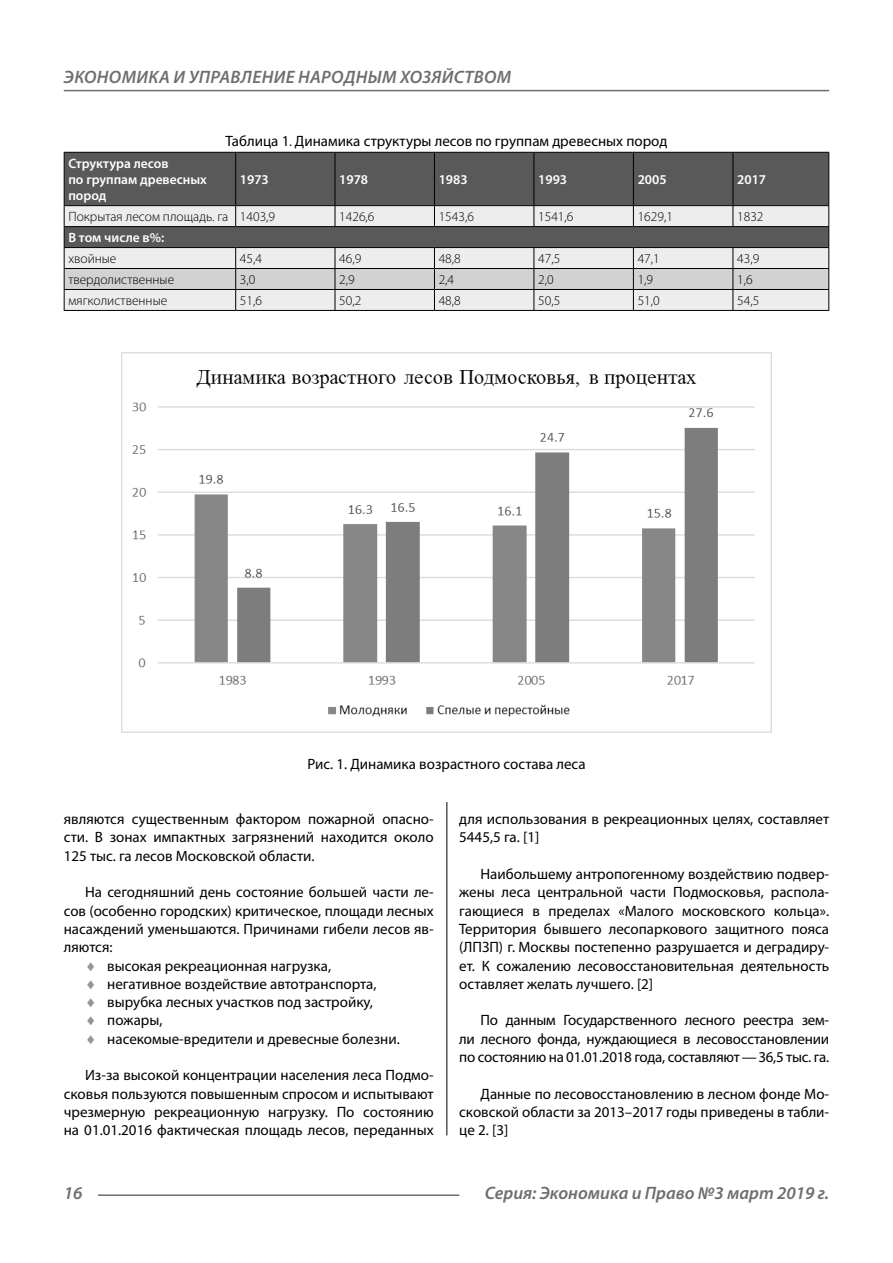
<style>
.page{position:relative;width:893px;height:1263px;background:#fff}
.page>*{position:absolute;margin:0;border:0;box-sizing:border-box;transform-origin:0 0}
.t1{font:italic 600 18px "Myriad Pro";color:#6e6e6e}
.Normal{font:15px/18.3px "Myriad Pro";color:#000;text-align:justify}
.podpis{font:15px "Myriad Pro";color:#000}
.Tab_content{font:300 13.5px "Myriad Pro";color:#000}
.Tab_header{font:600 13.5px/16.2px "Myriad Pro";color:#fff}
.s1{color:#959595}
</style>
<div class="page">
<hr style="left:446px;top:128px;width:1px;height:1007px;background:#000">
<div style="left:64px;top:128px;width:765px;height:673px;background:#fff"></div>
<div style="left:65px;top:153px;width:763px;height:52px;background:#595959"></div>
<hr style="left:235px;top:153px;width:1px;height:52px;background:#000">
<hr style="left:335px;top:153px;width:1px;height:52px;background:#000">
<hr style="left:434px;top:153px;width:1px;height:52px;background:#000">
<hr style="left:534px;top:153px;width:1px;height:52px;background:#000">
<hr style="left:633px;top:153px;width:1px;height:52px;background:#000">
<hr style="left:733px;top:153px;width:1px;height:52px;background:#000">
<hr style="left:64px;top:310px;width:172px;height:1px;background:#000">
<hr style="left:236px;top:310px;width:99px;height:1px;background:#000">
<hr style="left:335px;top:310px;width:99px;height:1px;background:#000">
<hr style="left:434px;top:310px;width:100px;height:1px;background:#000">
<hr style="left:534px;top:310px;width:99px;height:1px;background:#000">
<hr style="left:633px;top:310px;width:100px;height:1px;background:#000">
<hr style="left:733px;top:310px;width:96px;height:1px;background:#000">
<hr style="left:64px;top:152px;width:172px;height:1px;background:#000">
<hr style="left:64px;top:153px;width:1px;height:52px;background:#000">
<hr style="left:236px;top:152px;width:99px;height:1px;background:#000">
<hr style="left:335px;top:152px;width:99px;height:1px;background:#000">
<hr style="left:434px;top:152px;width:100px;height:1px;background:#000">
<hr style="left:534px;top:152px;width:99px;height:1px;background:#000">
<hr style="left:633px;top:152px;width:100px;height:1px;background:#000">
<hr style="left:733px;top:152px;width:96px;height:1px;background:#000">
<hr style="left:828px;top:153px;width:1px;height:52px;background:#000">
<hr style="left:64px;top:205px;width:172px;height:1px;background:#000">
<hr style="left:236px;top:205px;width:99px;height:1px;background:#000">
<hr style="left:335px;top:205px;width:99px;height:1px;background:#000">
<hr style="left:434px;top:205px;width:100px;height:1px;background:#000">
<hr style="left:534px;top:205px;width:99px;height:1px;background:#000">
<hr style="left:633px;top:205px;width:100px;height:1px;background:#000">
<hr style="left:733px;top:205px;width:96px;height:1px;background:#000">
<svg style="left:64px;top:206px;width:765px;height:104px;background:#c1c1c1"></svg>
<hr style="left:64px;top:247px;width:172px;height:1px;background:#000">
<hr style="left:236px;top:247px;width:99px;height:1px;background:#000">
<hr style="left:335px;top:247px;width:99px;height:1px;background:#000">
<hr style="left:434px;top:247px;width:100px;height:1px;background:#000">
<hr style="left:534px;top:247px;width:99px;height:1px;background:#000">
<hr style="left:633px;top:247px;width:100px;height:1px;background:#000">
<hr style="left:733px;top:247px;width:96px;height:1px;background:#000">
<img style="left:122px;top:353px;width:649px;height:379px">
<hr style="left:98px;top:1194px;width:361px;height:2px;background:#6e6e6e">
<hr style="left:64px;top:90px;width:765px;height:1px;background:#6e6e6e">
<p class="t1" style="left:64px;top:66px;width:24px">Экономика</p>
<p class="t1" style="left:174px;top:66px;width:37px">и управление</p>
<p class="t1" style="left:298px;top:66px;width:13px">народн</p>
<p class="t1" style="left:368px;top:66px;width:120px">ым хозяйством</p>
<p class="Tab_header" style="left:68px;top:155px;width:140px">Структура лесов<br>по группам древесных пород</p>
<p class="podpis" style="left:226px;top:132px;width:443px">Таблица 1. Динамика структуры лесов по группам древесных пород</p>
<p class="Tab_header" style="left:240px;top:171px;width:30px">1973</p>
<p class="Tab_header" style="left:339px;top:171px;width:30px">1978</p>
<p class="Tab_header" style="left:439px;top:171px;width:30px">1983</p>
<p class="Tab_header" style="left:538px;top:171px;width:30px">1993</p>
<p class="Tab_header" style="left:638px;top:171px;width:30px">2005</p>
<p class="Tab_header" style="left:737px;top:171px;width:30px">2017</p>
<p class="Tab_content" style="left:68px;top:209px;width:162px">Покрытая лесом площадь. га</p>
<p class="Tab_content" style="left:240px;top:209px;width:37px">1403,9</p>
<p class="Tab_content" style="left:339px;top:209px;width:37px">1426,6</p>
<p class="Tab_content" style="left:439px;top:209px;width:37px">1543,6</p>
<p class="Tab_content" style="left:538px;top:209px;width:37px">1541,6</p>
<p class="Tab_content" style="left:638px;top:209px;width:37px">1629,1</p>
<p class="Tab_content" style="left:737px;top:209px;width:28px">1832</p>
<p class="Tab_header" style="left:68px;top:229px;width:97px">В том числе в%:</p>
<p class="Tab_content" style="left:68px;top:250px;width:50px">хвойные</p>
<p class="Tab_content" style="left:240px;top:250px;width:24px">45,4</p>
<p class="Tab_content" style="left:339px;top:250px;width:24px">46,9</p>
<p class="Tab_content" style="left:439px;top:250px;width:24px">48,8</p>
<p class="Tab_content" style="left:538px;top:250px;width:24px">47,5</p>
<p class="Tab_content" style="left:638px;top:250px;width:24px">47,1</p>
<p class="Tab_content" style="left:737px;top:250px;width:24px">43,9</p>
<p class="Tab_content" style="left:68px;top:271px;width:107px">твердолиственные</p>
<p class="Tab_content" style="left:240px;top:271px;width:17px">3,0</p>
<p class="Tab_content" style="left:339px;top:271px;width:17px">2,9</p>
<p class="Tab_content" style="left:439px;top:271px;width:17px">2,4</p>
<p class="Tab_content" style="left:538px;top:271px;width:17px">2,0</p>
<p class="Tab_content" style="left:638px;top:271px;width:17px">1,9</p>
<p class="Tab_content" style="left:737px;top:271px;width:17px">1,6</p>
<p class="Tab_content" style="left:68px;top:292px;width:100px">мягколиственные</p>
<p class="Tab_content" style="left:240px;top:292px;width:24px">51,6</p>
<p class="Tab_content" style="left:339px;top:292px;width:24px">50,2</p>
<p class="Tab_content" style="left:439px;top:292px;width:24px">48,8</p>
<p class="Tab_content" style="left:538px;top:292px;width:24px">50,5</p>
<p class="Tab_content" style="left:638px;top:292px;width:24px">51,0</p>
<p class="Tab_content" style="left:737px;top:292px;width:24px">54,5</p>
<p class="podpis" style="left:307px;top:755px;width:280px">Рис. 1. Динамика возрастного состава леса</p>
<p class="Normal" style="left:64px;top:809px;width:371px">являются существенным фактором пожарной опасно&shy;сти. В зонах импактных загрязнений находится около 125 тыс. га лесов Московской области.</p>
<p class="Normal" style="left:64px;top:883px;width:371px;text-indent:21px">На сегодняшний день состояние большей части ле&shy;сов (особенно городских) критическое, площади лесных насаждений уменьшаются. Причинами гибели лесов яв&shy;ляются:</p>
<p class="Normal" style="left:85px;top:956px;width:248px"><span class="s1">♦</span> высокая рекреационная нагрузка,</p>
<p class="Normal" style="left:85px;top:974px;width:293px"><span class="s1">♦</span> негативное воздействие автотранспорта,</p>
<p class="Normal" style="left:85px;top:993px;width:290px"><span class="s1">♦</span> вырубка лесных участков под застройку,</p>
<p class="Normal" style="left:85px;top:1011px;width:79px"><span class="s1">♦</span> пожары,</p>
<p class="Normal" style="left:85px;top:1029px;width:316px"><span class="s1">♦</span> насекомые-вредители и древесные болезни.</p>
<p class="Normal" style="left:64px;top:1066px;width:371px;text-indent:21px">Из-за высокой концентрации населения леса Подмо&shy;сковья пользуются повышенным спросом и испытывают чрезмерную рекреационную нагрузку. По состоянию на 01.01.2016 фактическая площадь лесов, переданных</p>
<p class="Normal" style="left:459px;top:809px;width:371px">для использования в рекреационных целях, составляет<br>5445,5 га. [1]</p>
<p class="Normal" style="left:459px;top:864px;width:371px;text-indent:21px">Наибольшему антропогенному воздействию подвер&shy;жены леса центральной части Подмосковья, распола&shy;гающиеся в пределах «Малого московского кольца».<br>Территория бывшего лесопаркового защитного пояса (ЛПЗП) г. Москвы постепенно разрушается и деградиру&shy;ет. К сожалению лесовосстановительная деятельность оставляет желать лучшего. [2]</p>
<p class="Normal" style="left:459px;top:1011px;width:371px;text-indent:21px">По данным Государственного лесного реестра зем&shy;ли лесного фонда, нуждающиеся в лесовосстановлении по состоянию на 01.01.2018 года, составляют—36,5 тыс. га.</p>
<p class="Normal" style="left:459px;top:1084px;width:371px;text-indent:21px">Данные по лесовосстановлению в лесном фонде Мо&shy;сковской области за 2013–2017 годы приведены в табли&shy;це 2. [3]</p>
<p class="t1" style="left:64px;top:1182px;width:20px">16</p>
<p class="t1" style="left:485px;top:1182px;width:346px">Серия: Экономика и Право №3 март 2019 г.</p>
</div>
